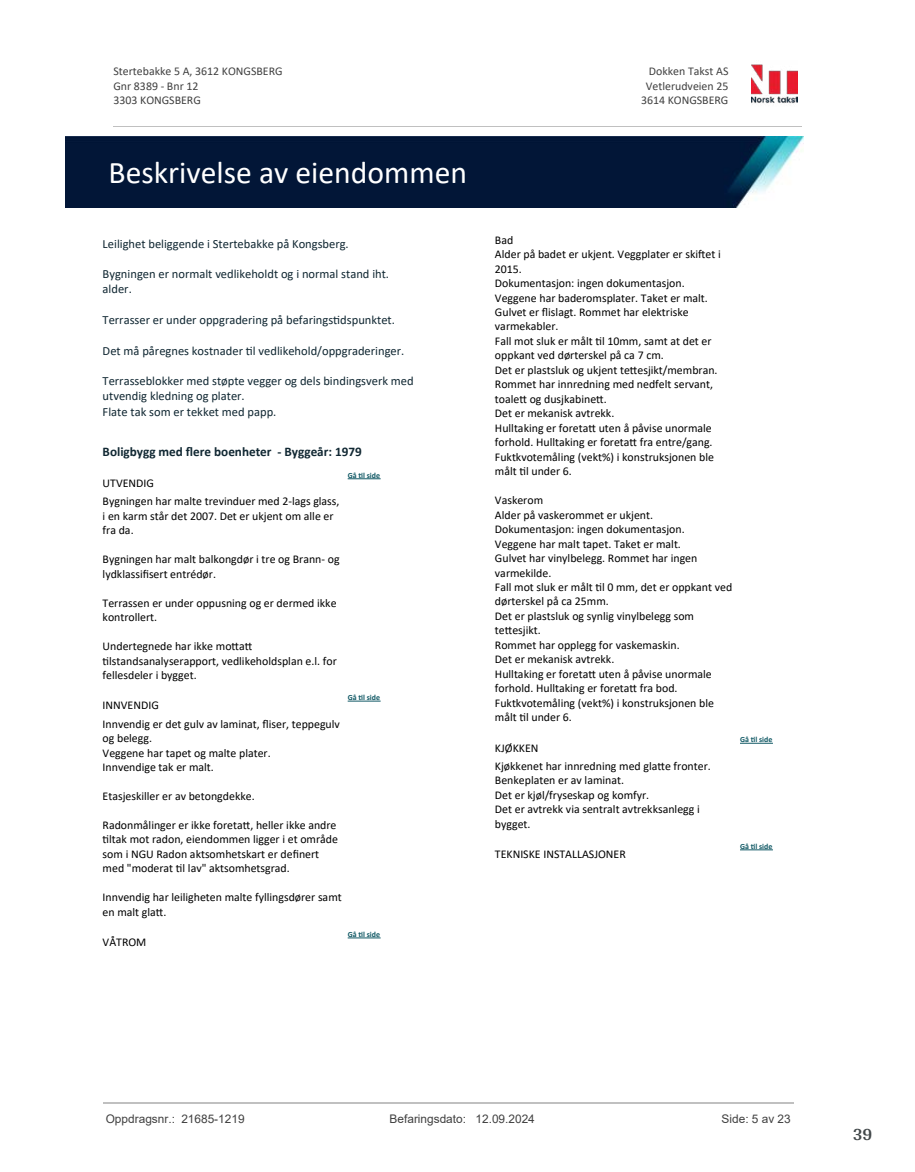
<style>
.page{position:relative;width:915px;height:1172px;background:#fff}
.page>*{position:absolute;margin:0;border:0;box-sizing:border-box;transform-origin:0 0}
.t1{font:31.65px "Calibri";color:#fff}
.t2{font:700 18px "Arya";color:#414749}
.t3{font:700 13.2px "Calibri";color:#102732}
.t4{font:12.45px/15.3px "Calibri";color:#102732}
.t5{font:11.85px/14.4px "Calibri";color:#000}
.t6{font:11.85px/14.5px "Calibri";color:#404040}
.t7{font:11.85px "Arial";color:#404040}
.t8{font:700 7.95px "Calibri";color:#115965}
</style>
<div class="page">
<hr style="left:347px;top:478px;width:33px;height:1px;background:#115965">
<hr style="left:347px;top:701px;width:33px;height:1px;background:#115965">
<hr style="left:347px;top:938px;width:33px;height:1px;background:#115965">
<hr style="left:739px;top:743px;width:33px;height:1px;background:#115965">
<hr style="left:739px;top:849px;width:33px;height:1px;background:#115965">
<img style="left:751px;top:64px;width:46px;height:40px">
<hr style="left:113px;top:127px;width:688px;height:1px;background:#c0c0c0">
<img style="left:65px;top:137px;width:738px;height:71px">
<hr style="left:103px;top:1102px;width:690px;height:1px;background:#c0c0c0">
<p class="t6" style="left:113px;top:64px;width:170px">Stertebakke 5 A, 3612 KONGSBERG<br>Gnr 8389 - Bnr 12<br>3303 KONGSBERG</p>
<p class="t6" style="left:648px;top:64px;width:81px">Dokken Takst AS</p>
<p class="t6" style="left:645px;top:78px;width:84px">Vetlerudveien 25</p>
<p class="t6" style="left:640px;top:93px;width:89px">3614 KONGSBERG</p>
<h1 class="t1" style="left:109px;top:150px;width:360px">Beskrivelse av eiendommen</h1>
<p class="t4" style="left:103px;top:235px;width:247px">Leilighet beliggende i Stertebakke på Kongsberg.</p>
<p class="t4" style="left:103px;top:266px;width:288px">Bygningen er normalt vedlikeholdt og i normal stand iht. alder.</p>
<p class="t4" style="left:103px;top:312px;width:294px">Terrasser er under oppgradering på befarings琀椀dspunktet.</p>
<p class="t4" style="left:103px;top:342px;width:303px">Det må påregnes kostnader 琀椀l vedlikehold/oppgraderinger.</p>
<p class="t4" style="left:103px;top:373px;width:312px">Terrasseblokker med støpte vegger og dels bindingsverk med utvendig kledning og plater.<br>Flate tak som er tekket med papp.</p>
<p class="t3" style="left:103px;top:443px;width:260px">Boligbygg med 昀氀ere boenheter - Byggeår: 1979</p>
<p class="t5" style="left:103px;top:475px;width:53px">UTVENDIG</p>
<p class="t8" style="left:347px;top:470px;width:34px">Gå 琀椀l side</p>
<p class="t5" style="left:103px;top:494px;width:238px">Bygningen har malte trevinduer med 2-lags glass, i en karm står det 2007. Det er ukjent om alle er fra da.</p>
<p class="t5" style="left:103px;top:552px;width:238px">Bygningen har malt balkongdør i tre og Brann- og lydklassi昀椀sert entrédør.</p>
<p class="t5" style="left:103px;top:595px;width:235px">Terrassen er under oppusning og er dermed ikke kontrollert.</p>
<p class="t5" style="left:103px;top:639px;width:236px">Undertegnede har ikke mo琀琀a琀琀<br>琀椀lstandsanalyserapport, vedlikeholdsplan e.l. for fellesdeler i bygget.</p>
<p class="t5" style="left:103px;top:698px;width:58px">INNVENDIG</p>
<p class="t8" style="left:347px;top:692px;width:34px">Gå 琀椀l side</p>
<p class="t5" style="left:103px;top:716px;width:239px">Innvendig er det gulv av laminat, 昀氀iser, teppegulv og belegg.<br>Veggene har tapet og malte plater.<br>Innvendige tak er malt.</p>
<p class="t5" style="left:103px;top:789px;width:153px">Etasjeskiller er av betongdekke.</p>
<p class="t5" style="left:103px;top:817px;width:237px">Radonmålinger er ikke foreta琀琀, heller ikke andre琀椀ltak mot radon, eiendommen ligger i et område som i NGU Radon aktsomhetskart er de昀椀nert med "moderat 琀椀l lav" aktsomhetsgrad.</p>
<p class="t5" style="left:103px;top:890px;width:240px">Innvendig har leiligheten malte fyllingsdører samt en malt gla琀琀.</p>
<p class="t5" style="left:103px;top:935px;width:45px">VÅTROM</p>
<p class="t8" style="left:347px;top:929px;width:34px">Gå 琀椀l side</p>
<p class="t5" style="left:495px;top:232px;width:227px">Bad<br>Alder på badet er ukjent. Veggplater er ski昀琀et i 2015.<br>Dokumentasjon: ingen dokumentasjon.<br>Veggene har baderomsplater. Taket er malt.<br>Gulvet er 昀氀islagt. Rommet har elektriske varmekabler.<br>Fall mot sluk er målt 琀椀l 10mm, samt at det er oppkant ved dørterskel på ca 7 cm.<br>Det er plastsluk og ukjent te琀琀esjikt/membran.<br>Rommet har innredning med nedfelt servant, toale琀琀 og dusjkabine琀琀.<br>Det er mekanisk avtrekk.<br>Hulltaking er foreta琀琀 uten å påvise unormale forhold. Hulltaking er foreta琀琀 fra entre/gang.<br>Fuktkvotemåling (vekt%) i konstruksjonen ble målt 琀椀l under 6.</p>
<p class="t5" style="left:495px;top:493px;width:239px">Vaskerom<br>Alder på vaskerommet er ukjent.<br>Dokumentasjon: ingen dokumentasjon.<br>Veggene har malt tapet. Taket er malt.<br>Gulvet har vinylbelegg. Rommet har ingen varmekilde.<br>Fall mot sluk er målt 琀椀l 0 mm, det er oppkant ved dørterskel på ca 25mm.<br>Det er plastsluk og synlig vinylbelegg som<br>te琀琀esjikt.<br>Rommet har opplegg for vaskemaskin.<br>Det er mekanisk avtrekk.<br>Hulltaking er foreta琀琀 uten å påvise unormale forhold. Hulltaking er foreta琀琀 fra bod.<br>Fuktkvotemåling (vekt%) i konstruksjonen ble målt 琀椀l under 6.</p>
<p class="t5" style="left:495px;top:740px;width:45px">KJØKKEN</p>
<p class="t5" style="left:495px;top:758px;width:217px">Kjøkkenet har innredning med gla琀琀e fronter.<br>Benkeplaten er av laminat.<br>Det er kjøl/fryseskap og komfyr.<br>Det er avtrekk via sentralt avtrekksanlegg i bygget.</p>
<p class="t5" style="left:495px;top:846px;width:132px">TEKNISKE INSTALLASJONER</p>
<p class="t8" style="left:739px;top:734px;width:34px">Gå 琀椀l side</p>
<p class="t8" style="left:739px;top:841px;width:34px">Gå 琀椀l side</p>
<p class="t7" style="left:106px;top:1111px;width:140px">Oppdragsnr.: 21685-1219</p>
<p class="t7" style="left:389px;top:1111px;width:147px">Befaringsdato: 12.09.2024</p>
<p class="t7" style="left:721px;top:1111px;width:71px">Side: 5 av 23</p>
<h2 class="t2" style="left:852px;top:1123px;width:21px">39</h2>
</div>
